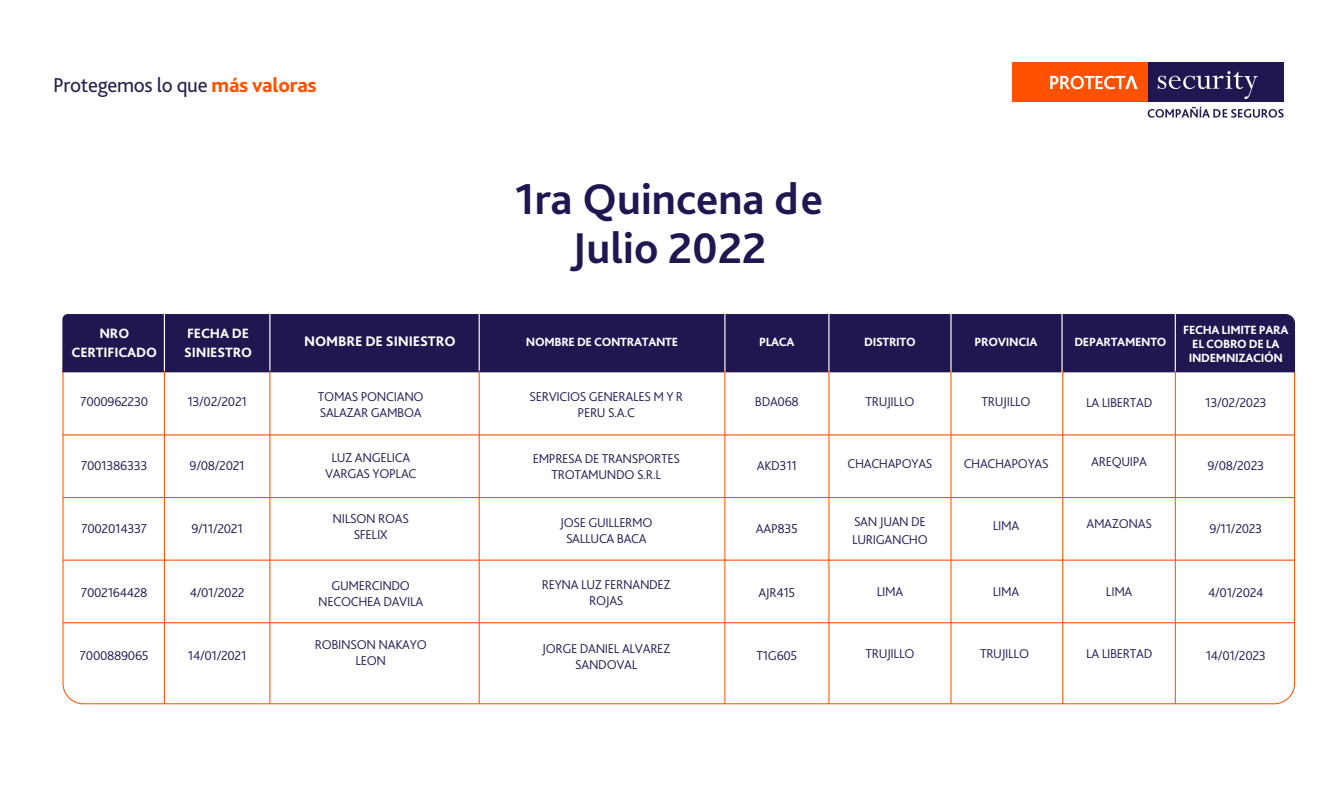
<style>
.page{position:relative;width:1338px;height:792px;background:#fff}
.page>*{position:absolute;margin:0;border:0;box-sizing:border-box;transform-origin:0 0}
.t1{font:700 45px/49.1px "Bliss Pro";color:#201751;text-align:center}
.t2{font:21px "Bliss Pro";letter-spacing:-.015em;color:#26214e}
.t3{font:800 14.55px "Bliss Pro";letter-spacing:-.01em;color:#fff}
.t4{font:800 14.1px/18.9px "Bliss Pro";letter-spacing:-.01em;color:#fff;text-align:center}
.t5{font:300 13.35px/16px "Bliss Pro";letter-spacing:-.025em;color:#201751;text-align:center}
.t6{font:800 12.45px/14.1px "Bliss Pro";letter-spacing:-.025em;color:#fff;text-align:center}
.s1{font-weight:800;color:#ff5100}
</style>
<div class="page">
<div style="left:1011px;top:63px;width:136px;height:39px;background:#ff5100"></div>
<div style="left:1147px;top:63px;width:136px;height:39px;background:#201751"></div>
<svg style="left:1050px;top:76px;width:87px;height:13px"></svg>
<svg style="left:1157px;top:71px;width:100px;height:28px"></svg>
<svg style="left:1147px;top:107px;width:136px;height:11px"></svg>
<svg style="left:62px;top:372px;width:1233px;height:333px"></svg>
<div style="left:62px;top:314px;width:1233px;height:58px;background:#201751"></div>
<hr style="left:1061px;top:314px;width:1px;height:58px;background:#fff">
<hr style="left:1174px;top:314px;width:2px;height:58px;background:#fff">
<hr style="left:950px;top:314px;width:1px;height:58px;background:#fff">
<hr style="left:828px;top:314px;width:1px;height:58px;background:#fff">
<hr style="left:724px;top:314px;width:1px;height:58px;background:#fff">
<hr style="left:478px;top:312px;width:2px;height:58px;background:#fff">
<hr style="left:479px;top:370px;width:1px;height:333px;background:#ff5100">
<hr style="left:269px;top:312px;width:1px;height:58px;background:#fff">
<hr style="left:269px;top:370px;width:1px;height:333px;background:#ff5100">
<hr style="left:164px;top:370px;width:1px;height:333px;background:#ff5100">
<hr style="left:724px;top:370px;width:1px;height:333px;background:#ff5100">
<hr style="left:828px;top:370px;width:1px;height:333px;background:#ff5100">
<hr style="left:950px;top:370px;width:1px;height:333px;background:#ff5100">
<hr style="left:1062px;top:370px;width:1px;height:333px;background:#ff5100">
<hr style="left:1174px;top:370px;width:2px;height:333px;background:#ff5100">
<hr style="left:63px;top:434px;width:1231px;height:1px;background:#ff5100">
<hr style="left:63px;top:497px;width:1231px;height:1px;background:#ff5100">
<hr style="left:63px;top:559px;width:1231px;height:1px;background:#ff5100">
<hr style="left:63px;top:622px;width:1231px;height:1px;background:#ff5100">
<hr style="left:164px;top:312px;width:1px;height:59px;background:#fff">
<h2 class="t2" style="left:53px;top:72px;width:265px">Protegemos lo que <span class="s1">más valoras</span></h2>
<h1 class="t1" style="left:515px;top:173px;width:310px">1ra Quincena de<br>Julio 2022</h1>
<p class="t4" style="left:71px;top:324px;width:87px">NRO<br>CERTIFICADO</p>
<p class="t4" style="left:184px;top:324px;width:69px;text-align:left">FECHA DE<br>SINIESTRO</p>
<p class="t3" style="left:304px;top:332px;width:153px">NOMBRE DE SINIESTRO</p>
<p class="t6" style="left:526px;top:335px;width:154px">NOMBRE DE CONTRATANTE</p>
<p class="t6" style="left:759px;top:335px;width:37px">PLACA</p>
<p class="t6" style="left:974px;top:335px;width:64px">PROVINCIA</p>
<p class="t6" style="left:1074px;top:335px;width:94px">DEPARTAMENTO</p>
<p class="t6" style="left:864px;top:335px;width:53px">DISTRITO</p>
<p class="t6" style="left:1183px;top:322px;width:107px">FECHA LIMITE PARA<br>EL COBRO DE LA<br>INDEMNIZACIÓN</p>
<p class="t5" style="left:80px;top:393px;width:69px">7000962230</p>
<p class="t5" style="left:187px;top:394px;width:61px">13/02/2021</p>
<p class="t5" style="left:81px;top:457px;width:68px">7001386333</p>
<p class="t5" style="left:190px;top:457px;width:57px">9/08/2021</p>
<p class="t5" style="left:82px;top:520px;width:67px">7002014337</p>
<p class="t5" style="left:191px;top:520px;width:53px">9/11/2021</p>
<p class="t5" style="left:81px;top:584px;width:68px">7002164428</p>
<p class="t5" style="left:190px;top:584px;width:56px">4/01/2022</p>
<p class="t5" style="left:80px;top:647px;width:70px">7000889065</p>
<p class="t5" style="left:188px;top:647px;width:60px">14/01/2021</p>
<p class="t5" style="left:318px;top:388px;width:107px;text-align:left">TOMAS PONCIANO<br>SALAZAR GAMBOA</p>
<p class="t5" style="left:529px;top:388px;width:155px">SERVICIOS GENERALES M Y R<br>PERU S.A.C</p>
<p class="t5" style="left:533px;top:450px;width:149px">EMPRESA DE TRANSPORTES<br>TROTAMUNDO S.R.L</p>
<p class="t5" style="left:560px;top:514px;width:94px">JOSE GUILLERMO<br>SALLUCA BACA</p>
<p class="t5" style="left:542px;top:576px;width:131px">REYNA LUZ FERNANDEZ<br>ROJAS</p>
<p class="t5" style="left:542px;top:640px;width:130px">JORGE DANIEL ALVAREZ<br>SANDOVAL</p>
<p class="t5" style="left:325px;top:449px;width:93px">LUZ ANGELICA<br>VARGAS YOPLAC</p>
<p class="t5" style="left:332px;top:510px;width:78px">NILSON ROAS<br>SFELIX</p>
<p class="t5" style="left:318px;top:577px;width:107px">GUMERCINDO<br>NECOCHEA DAVILA</p>
<p class="t5" style="left:315px;top:636px;width:113px">ROBINSON NAKAYO<br>LEON</p>
<p class="t5" style="left:755px;top:394px;width:45px">BDA068</p>
<p class="t5" style="left:865px;top:393px;width:51px">TRUJILLO</p>
<p class="t5" style="left:981px;top:393px;width:51px">TRUJILLO</p>
<p class="t5" style="left:1086px;top:394px;width:68px">LA LIBERTAD</p>
<p class="t5" style="left:1205px;top:394px;width:63px">13/02/2023</p>
<p class="t5" style="left:757px;top:457px;width:42px">AKD311</p>
<p class="t5" style="left:847px;top:455px;width:86px">CHACHAPOYAS</p>
<p class="t5" style="left:963px;top:455px;width:86px">CHACHAPOYAS</p>
<p class="t5" style="left:1091px;top:453px;width:57px">AREQUIPA</p>
<p class="t5" style="left:1207px;top:457px;width:58px">9/08/2023</p>
<p class="t5" style="left:756px;top:520px;width:44px">AAP835</p>
<p class="t5" style="left:852px;top:512px;width:77px;line-height:18px;text-align:left">SAN JUAN DE<br>LURIGANCHO</p>
<p class="t5" style="left:993px;top:517px;width:28px">LIMA</p>
<p class="t5" style="left:1086px;top:515px;width:67px">AMAZONAS</p>
<p class="t5" style="left:1209px;top:520px;width:54px">9/11/2023</p>
<p class="t5" style="left:758px;top:584px;width:38px">AJR415</p>
<p class="t5" style="left:876px;top:583px;width:28px">LIMA</p>
<p class="t5" style="left:993px;top:583px;width:28px">LIMA</p>
<p class="t5" style="left:1106px;top:583px;width:28px">LIMA</p>
<p class="t5" style="left:1208px;top:584px;width:57px">4/01/2024</p>
<p class="t5" style="left:756px;top:647px;width:42px">T1G605</p>
<p class="t5" style="left:865px;top:645px;width:51px">TRUJILLO</p>
<p class="t5" style="left:980px;top:645px;width:51px">TRUJILLO</p>
<p class="t5" style="left:1086px;top:645px;width:68px">LA LIBERTAD</p>
<p class="t5" style="left:1205px;top:647px;width:62px">14/01/2023</p>
</div>
